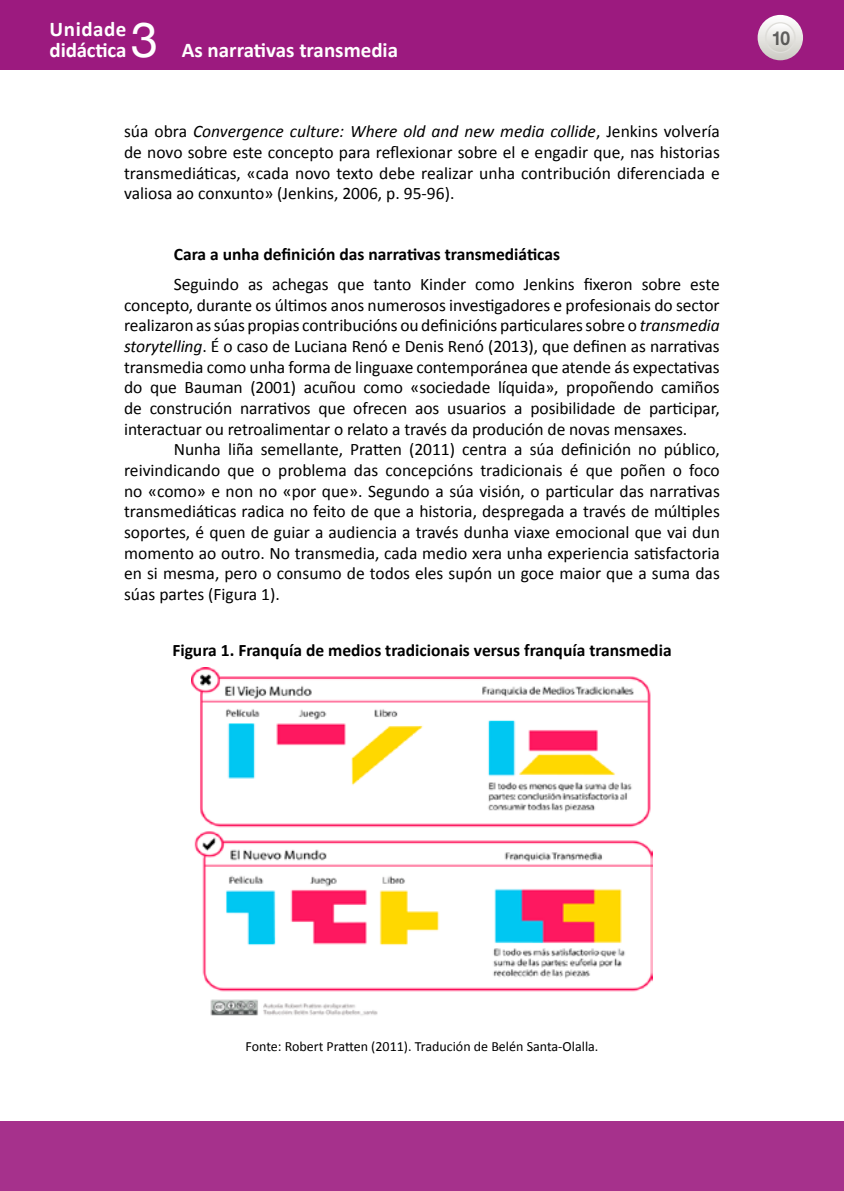
<style>
.page{position:relative;width:844px;height:1191px;background:#fff}
.page>*{position:absolute;margin:0;border:0;box-sizing:border-box;transform-origin:0 0}
.t1{font:49px "Helvetica Neue";color:#fff}
.t2{font:700 21px/21px "Calibri";color:#fff}
.t3{font:700 19.25px "Helvetica Neue";color:#000;scale:.9 1}
.TXTO{font:17.5px/20.7px "Calibri";color:#000;text-align:justify}
.FIGURA_TBLA{font:700 17.5px "Calibri";color:#000}
._2º_Epigrafe{font:700 17.5px "Calibri";color:#000}
.Pie_Figura{font:14px "Calibri";color:#000}
.s1{font-style:italic}
</style>
<div class="page">
<div style="left:0;top:0;width:843px;height:69px;background:#9c1a7f"></div>
<svg style="left:757px;top:15px;width:45px;height:45px"></svg>
<svg style="left:765px;top:23px;width:29px;height:29px"></svg>
<div style="left:764px;top:22px;width:31px;height:31px;border:1px solid #dfdeda;border-radius:50%"></div>
<div style="left:0;top:1121px;width:843px;height:70px;background:#a6318c"></div>
<img style="left:191px;top:667px;width:461px;height:349px">
<p class="t2" style="left:50px;top:19px;width:78px">Unidade didáctica</p>
<h1 class="t1" style="left:131px;top:5px;width:29px">3</h1>
<p class="t2" style="left:182px;top:40px;width:218px">As narrativas transmedia</p>
<p class="TXTO" style="left:124px;top:121px;width:597px">súa obra <span class="s1">Convergence culture: Where old and new media collide</span>, Jenkins volvería de novo sobre este concepto para reflexionar sobre el e engadir que, nas historias transmediáticas, «cada novo texto debe realizar unha contribución diferenciada e valiosa ao conxunto» (Jenkins, 2006, p. 95-96).</p>
<p class="_2º_Epigrafe" style="left:174px;top:242px;width:388px">Cara a unha definición das narrativas transmediáticas</p>
<p class="TXTO" style="left:124px;top:274px;width:597px;text-indent:50px">Seguindo as achegas que tanto Kinder como Jenkins fixeron sobre este concepto, durante os últimos anos numerosos investigadores e profesionais do sector realizaron as súas propias contribucións ou definicións particulares sobre o <span class="s1">transmedia storytelling</span>. É o caso de Luciana Renó e Denis Renó (2013), que definen as narrativas transmedia como unha forma de linguaxe contemporánea que atende ás expectativas do que Bauman (2001) acuñou como «sociedade líquida», propoñendo camiños de construción narrativos que ofrecen aos usuarios a posibilidade de participar, interactuar ou retroalimentar o relato a través da produción de novas mensaxes.</p>
<p class="TXTO" style="left:124px;top:439px;width:597px;text-indent:50px">Nunha liña semellante, Pratten (2011) centra a súa definición no público, reivindicando que o problema das concepcións tradicionais é que poñen o foco no «como» e non no «por que». Segundo a súa visión, o particular das narrativas transmediáticas radica no feito de que a historia, despregada a través de múltiples soportes, é quen de guiar a audiencia a través dunha viaxe emocional que vai dun momento ao outro. No transmedia, cada medio xera unha experiencia satisfactoria en si mesma, pero o consumo de todos eles supón un goce maior que a suma das súas partes (Figura 1).</p>
<p class="FIGURA_TBLA" style="left:172px;top:638px;width:500px">Figura 1. Franquía de medios tradicionais versus franquía transmedia</p>
<p class="t3" style="left:770px;top:26px;width:23px">10</p>
<p class="Pie_Figura" style="left:245px;top:1037px;width:354px">Fonte: Robert Pratten (2011). Tradución de Belén Santa-Olalla.</p>
</div>
